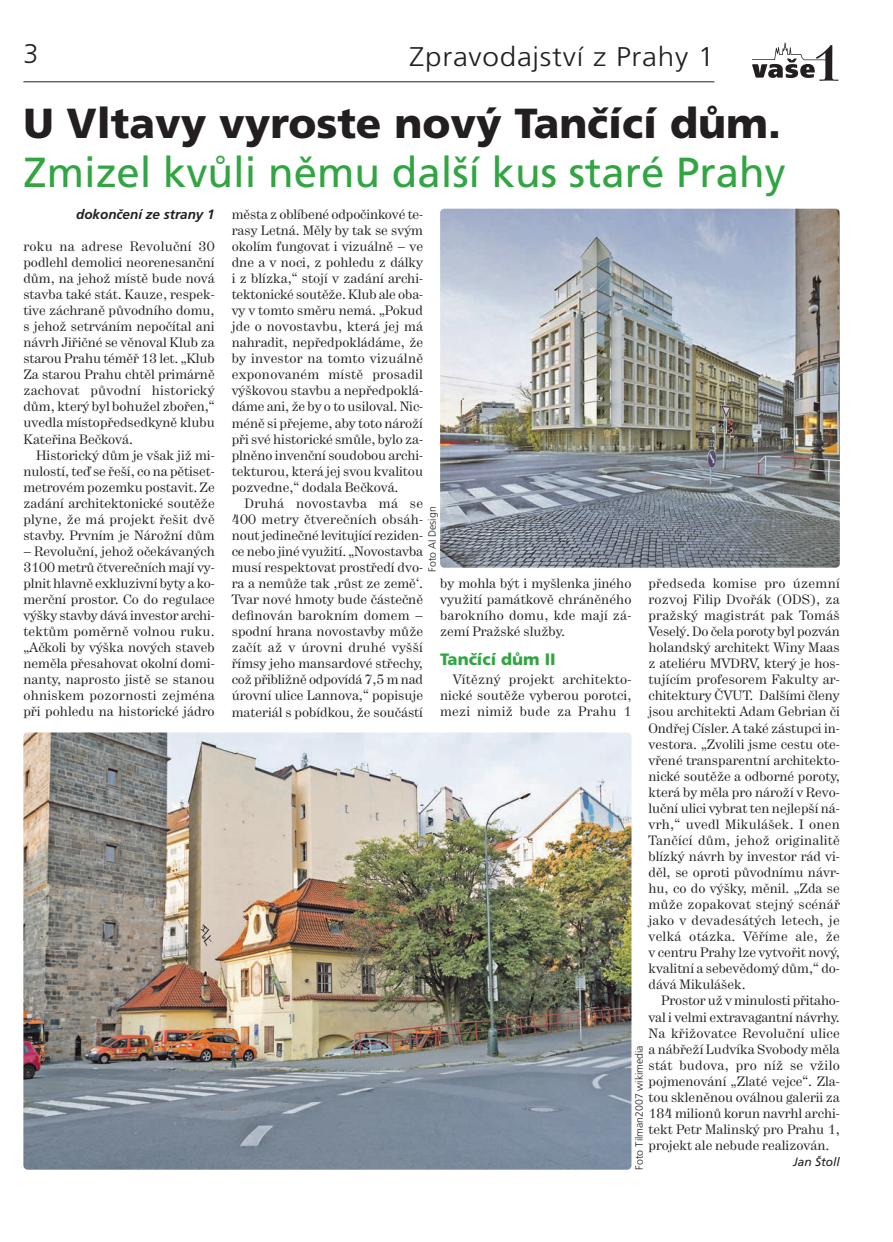
<style>
.page{position:relative;width:893px;height:1242px;background:#fff}
.page>*{position:absolute;margin:0;border:0;box-sizing:border-box;transform-origin:0 0}
.t1{font:42px "Frutiger CE";color:#32a543}
.t2{font:900 42px "Frutiger CE";color:#231f20}
.t3{font:300 27px "Frutiger CE";letter-spacing:.025em;color:#231f20;scale:1.1 1}
.t4{font:300 27px "Frutiger CE";letter-spacing:.025em;color:#231f20}
.t5{font:900 16.5px "Frutiger CE";color:#32a543}
.t6{font:13.5px/16px "Hercules";color:#231f20;text-align:justify}
.t7{font:italic 700 13.5px "Frutiger CE";color:#231f20}
.t8{font:italic 12px "Frutiger CE";color:#231f20}
.t9{font:300 10.5px "Frutiger CE";color:#231f20}
</style>
<div class="page">
<svg style="left:752px;top:43px;width:86px;height:38px"></svg>
<hr style="left:23px;top:81px;width:691px;height:1px;background:#231f20">
<img style="left:440px;top:209px;width:400px;height:358px;border-radius:4px">
<img style="left:23px;top:732px;width:608px;height:437px;border-radius:4px">
<h2 class="t4" style="left:23px;top:42px;width:17px">3</h2>
<h2 class="t3" style="left:410px;top:45px;width:279px">Zpravodajství z Prahy 1</h2>
<h1 class="t2" style="left:23px;top:106px;width:759px">U Vltavy vyroste nový Tančící dům.</h1>
<h1 class="t1" style="left:23px;top:155px;width:764px">Zmizel kvůli němu další kus staré Prahy</h1>
<p class="t7" style="left:76px;top:208px;width:140px">dokončení ze strany 1</p>
<p class="t6" style="left:232px;top:207px;width:193px">města z oblíbené odpočinkové te&shy;rasy Letná. Měly by tak se svým okolím fungovat i vizuálně – ve dne a v noci, z pohledu z dálky i z blízka,“ stojí v zadání archi&shy;tektonické soutěže. Klub ale oba - vy v tomto směru nemá. „Pokud jde o novostavbu, která jej má nahradit, nepředpokládáme, že by investor na tomto vizuálně expo novaném místě prosadil výškovou stavbu a nepředpoklá&shy;dáme ani, že by o to usiloval. Nic&shy;méně si přejeme, aby toto nároží při své historické smůle, bylo za&shy;plněno invenční soudobou archi&shy;tekturou, která jej svou kvalitou pozvedne,“ dodala Bečková.</p>
<p class="t6" style="left:232px;top:496px;width:193px;text-indent:13px">Druhá novostavba má se 400 metry čtverečních obsáh&shy;nout jedinečné levitující reziden - ce nebo jiné využití. „Novo stavba musí respektovat prostředí dvo - ra a nemůže tak ‚růst ze země‘.<br>Tvar nové hmoty bude částečně definován barokním domem – spodní hrana novostavby může začít až v úrovni druhé vyšší římsy jeho mansardové střechy, což přibližně odpovídá 7,5 m nad úrovní ulice Lannova,“ popisuje materiál s pobídkou, že součástí</p>
<p class="t6" style="left:23px;top:239px;width:193px">roku na adrese Revoluční 30 podlehl demolici neorenesanční dům, na jehož místě bude nová stavba také stát. Kauze, respek&shy;tive záchraně původního domu, s jehož setrváním nepočítal ani návrh Jiřičné se věnoval Klub za starou Prahu téměř 13 let. „Klub Za starou Prahu chtěl primárně zachovat původní historický dům, který byl bohužel zbořen,“ uvedla místopředsedkyně klubu Kateřina Bečková.</p>
<p class="t6" style="left:23px;top:448px;width:193px;text-indent:13px">Historický dům je však již mi&shy;nulostí, teď se řeší, co na pětiset&shy;metrovém pozemku postavit. Ze zadání architektonické soutěže plyne, že má projekt řešit dvě stavby. Prvním je Nárožní dům</p>
<p class="t6" style="left:23px;top:544px;width:193px">– Revoluční, jehož očekávaných 3100 metrů čtverečních mají vy&shy;plnit hlavně exkluzivní byty a ko&shy;merční prostor. Co do regulace výšky stavby dává investor archi&shy;tektům poměrně volnou ruku. „Ačkoli by výška nových staveb neměla přesahovat okolní domi&shy;nanty, naprosto jistě se stanou ohniskem pozornosti zejména při pohledu na historické jádro</p>
<p class="t9" style="left:428px;top:572px;width:67px;rotate:-90deg">Foto AI Design</p>
<p class="t6" style="left:440px;top:576px;width:193px">by mohla být i myšlenka jiného využití památkově chráněného barokního domu, kde mají zá&shy;zemí Pražské služby.</p>
<p class="t5" style="left:440px;top:652px;width:117px">Tančící dům II</p>
<p class="t6" style="left:440px;top:672px;width:193px;text-indent:13px">Vítězný projekt architekto&shy;nické soutěže vyberou porotci, mezi nimiž bude za Prahu 1</p>
<p class="t6" style="left:648px;top:576px;width:193px">předseda komise pro územní rozvoj Filip Dvořák (ODS), za pražský magistrát pak Tomáš Veselý. Do čela poroty byl pozván holandský architekt Winy Maas z ateliéru MVDRV, který je hos&shy;tujícím profesorem Fakulty ar&shy;chitektury ČVUT. Dalšími členy jsou architekti Adam Gebrian či Ondřej Císler. A také zástupci in&shy;vestora. „Zvolili jsme cestu ote&shy;vřené transparentní architekto&shy;nické soutěže a odborné poroty, která by měla pro nároží v Revo&shy;luční ulici vybrat ten nejlepší ná&shy;vrh,“ uvedl Mikulášek. I onen Tančící dům, jehož originalitě blízký návrh by investor rád vi&shy;děl, se oproti původnímu návr - hu, co do výšky, měnil. „Zda se může zopakovat stejný scénář jako v devadesátých letech, je velká otázka. Věříme ale, že v centru Prahy lze vytvořit nový, kvalitní a sebevědomý dům,“ do&shy;dává Mikulášek.</p>
<p class="t6" style="left:648px;top:994px;width:193px;text-indent:13px">Prostor už v minulosti přitaho&shy;val i velmi extravagantní návrhy.<br>Na křižovatce Revoluční ulice a nábřeží Ludvíka Svobody měla stát budova, pro níž se vžilo pojme nování „Zlaté vejce“. Zla&shy;tou skleněnou oválnou galerii za 184 milionů korun navrhl archi&shy;tekt Petr Malinský pro Prahu 1, projekt ale nebude realizován.</p>
<p class="t8" style="left:793px;top:1156px;width:48px">Jan Štoll</p>
<p class="t9" style="left:635px;top:1169px;width:126px;rotate:-90deg">Foto Tilman2007 wikimedia</p>
</div>
